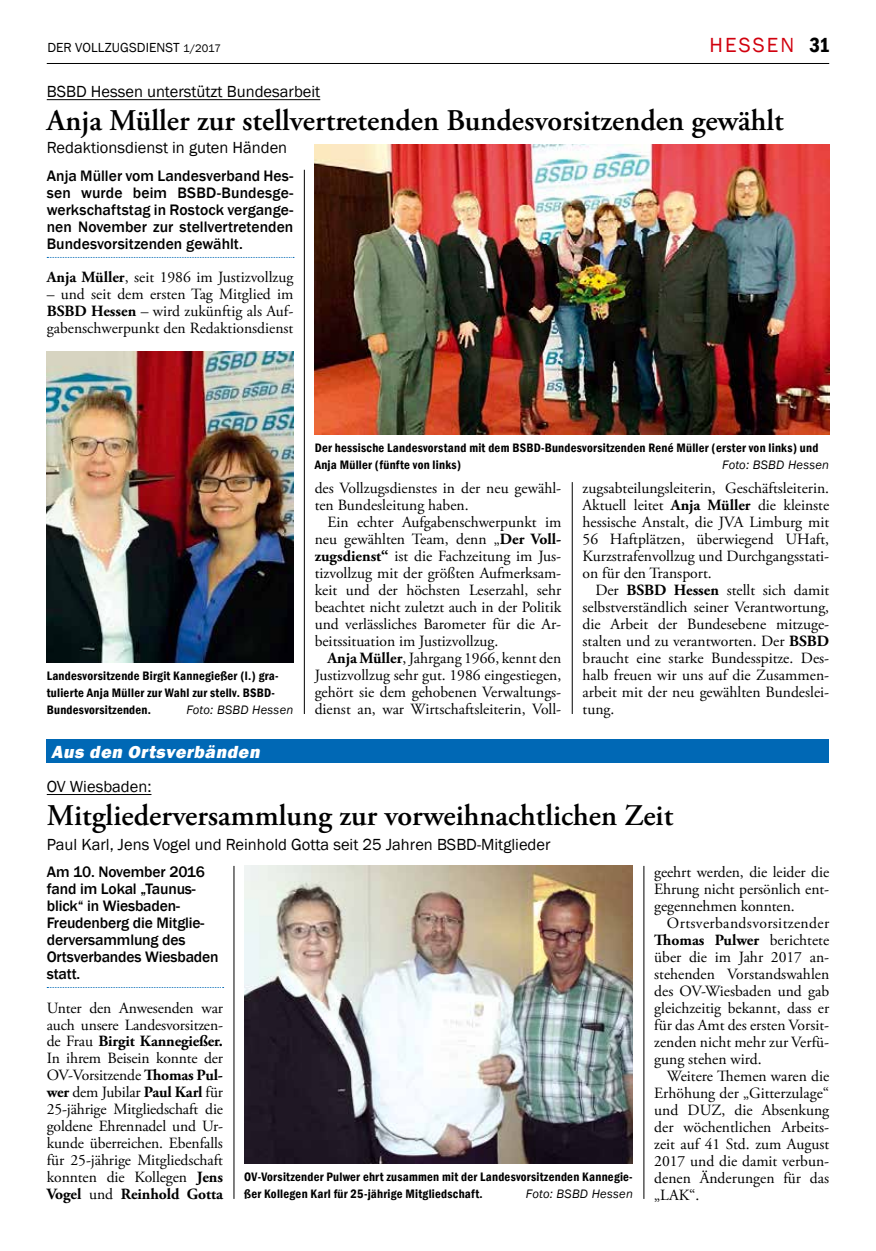
<style>
.page{position:relative;width:876px;height:1251px;background:#fff}
.page>*{position:absolute;margin:0;border:0;box-sizing:border-box;transform-origin:0 0}
.t1{font:600 30px "Adobe Garamond Pro";color:#000}
.t2{font:21px "Franklin Gothic";letter-spacing:.1em;color:#d1010e}
.t3{font:italic 800 18px "Franklin Gothic";color:#fff}
.t4{font:16.5px "Franklin Gothic";color:#000}
.t5{font:15.6px/17px "Adobe Garamond Pro";color:#000;text-align:justify}
.t6{font:500 15.6px/17px "Franklin Gothic";letter-spacing:-.01em;color:#000;text-align:justify}
.t7{font:15.6px "Adobe Garamond Pro";letter-spacing:.025em;color:#000}
.t8{font:700 15.6px "Adobe Garamond Pro";color:#000}
.t9{font:13.5px "Franklin Gothic";letter-spacing:.005em;color:#000}
.t10{font:600 condensed 12.6px/17px "Franklin Gothic";letter-spacing:.02em;color:#000}
.t11{font:italic 12.6px "Franklin Gothic";letter-spacing:.02em;color:#000}
.s1{font-size:11.25px}
.s2{font-weight:600;font-stretch:condensed;color:#000}
.s3{font-weight:700}
.s4{font-weight:400}
</style>
<div class="page">
<hr style="left:47px;top:63px;width:782px;height:1px;background:#000">
<hr style="left:572px;top:482px;width:1px;height:231px;background:#000">
<hr style="left:304px;top:170px;width:1px;height:543px;background:#000">
<hr style="left:47px;top:99px;width:273px;height:1px;background:#000">
<svg style="left:47px;top:257px;width:247px;height:1px"></svg>
<img style="left:315px;top:144px;width:514px;height:290px">
<img style="left:47px;top:351px;width:246px;height:311px">
<div style="left:47px;top:739px;width:782px;height:23px;background:#0068b5"></div>
<hr style="left:47px;top:794px;width:104px;height:1px;background:#000">
<img style="left:244px;top:865px;width:389px;height:298px">
<hr style="left:234px;top:865px;width:1px;height:333px;background:#000">
<hr style="left:644px;top:865px;width:1px;height:333px;background:#000">
<p class="t9" style="left:47px;top:40px;width:175px">DER VOLLZUGSDIENST <span class="s1">1/2017</span></p>
<p class="t2" style="left:709px;top:32px;width:122px">HESSEN <span class="s2">31</span></p>
<p class="t4" style="left:47px;top:81px;width:275px">BSBD Hessen unterstützt Bundesarbeit</p>
<p class="t1" style="left:47px;top:103px;width:738px">Anja Müller zur stellvertretenden Bundesvorsitzenden gewählt</p>
<p class="t4" style="left:47px;top:138px;width:242px">Redaktionsdienst in guten Händen</p>
<p class="t6" style="left:47px;top:167px;width:248px">Anja Müller vom Landesverband Hes&shy;sen wurde beim BSBD-Bundesge&shy;werkschaftstag in Rostock vergange&shy;nen November zur stellvertretenden Bundesvorsitzenden gewählt.</p>
<p class="t5" style="left:47px;top:269px;width:248px"><span class="s3">Anja Müller</span>, seit 1986 im Justizvollzug</p>
<p class="t5" style="left:47px;top:286px;width:248px">– und seit dem ersten Tag Mitglied im <span class="s3">BSBD Hessen</span> – wird zukünftig als Auf&shy;gabenschwerpunkt den Redaktionsdienst</p>
<p class="t10" style="left:315px;top:438px;width:505px">Der hessische Landesvorstand mit dem BSBD-Bundesvorsitzenden René Müller (erster von links) und<br>Anja Müller (fünfte von links)</p>
<p class="t11" style="left:722px;top:456px;width:108px">Foto: BSBD Hessen</p>
<p class="t5" style="left:315px;top:480px;width:248px">des Vollzugsdienstes in der neu gewähl-</p>
<p class="t5" style="left:315px;top:497px;width:155px">ten Bundesleitung haben.</p>
<p class="t5" style="left:327px;top:514px;width:235px">Ein echter Aufgabenschwerpunkt im</p>
<p class="t5" style="left:315px;top:531px;width:248px">neu gewählten Team, denn „<span class="s3">Der Voll-</span></p>
<p class="t5" style="left:315px;top:548px;width:248px"><span class="s3">zugsdienst“</span> ist die Fachzeitung im Jus-</p>
<p class="t5" style="left:315px;top:565px;width:248px">tizvollzug mit der größten Aufmerksam-</p>
<p class="t5" style="left:315px;top:582px;width:248px">keit und der höchsten Leserzahl, sehr</p>
<p class="t5" style="left:315px;top:599px;width:248px">beachtet nicht zuletzt auch in der Politik</p>
<p class="t5" style="left:315px;top:616px;width:248px">und verlässliches Barometer für die Ar-</p>
<p class="t5" style="left:315px;top:633px;width:185px">beitssituation im Justizvollzug.</p>
<p class="t5" style="left:327px;top:650px;width:235px"><span class="s3">Anja Müller</span>, Jahrgang 1966, kennt den</p>
<p class="t5" style="left:315px;top:667px;width:248px">Justizvollzug sehr gut. 1986 eingestiegen,</p>
<p class="t5" style="left:315px;top:684px;width:248px">gehört sie dem gehobenen Verwaltungs-</p>
<p class="t5" style="left:315px;top:701px;width:248px">dienst an, war Wirtschaftsleiterin, Voll-</p>
<p class="t5" style="left:583px;top:480px;width:248px">zugsabteilungsleiterin, Geschäftsleiterin.</p>
<p class="t5" style="left:583px;top:497px;width:248px">Aktuell leitet <span class="s3">Anja Müller</span> die kleinste</p>
<p class="t5" style="left:583px;top:514px;width:248px">hessische Anstalt, die JVA Limburg mit</p>
<p class="t5" style="left:583px;top:531px;width:248px">56 Haftplätzen, überwiegend UHaft,</p>
<p class="t5" style="left:583px;top:548px;width:248px">Kurzstrafenvollzug und Durchgangsstati-</p>
<p class="t5" style="left:583px;top:565px;width:131px">on für den Transport.</p>
<p class="t5" style="left:595px;top:582px;width:235px">Der <span class="s3">BSBD Hessen</span> stellt sich damit</p>
<p class="t5" style="left:583px;top:599px;width:248px">selbstverständlich seiner Verantwortung,</p>
<p class="t5" style="left:583px;top:616px;width:248px">die Arbeit der Bundesebene mitzuge-</p>
<p class="t5" style="left:583px;top:633px;width:248px">stalten und zu verantworten. Der <span class="s3">BSBD</span></p>
<p class="t5" style="left:583px;top:650px;width:248px">braucht eine starke Bundesspitze. Des-</p>
<p class="t5" style="left:583px;top:667px;width:248px">halb freuen wir uns auf die Zusammen-</p>
<p class="t5" style="left:583px;top:684px;width:248px">arbeit mit der neu gewählten Bundeslei-</p>
<p class="t5" style="left:583px;top:701px;width:33px">tung.</p>
<p class="t10" style="left:47px;top:667px;width:233px">Landesvorsitzende Birgit Kannegießer (l.) gra&shy;tulierte Anja Müller zur Wahl zur stellv. BSBD-<br>Bundesvorsitzenden.</p>
<p class="t11" style="left:186px;top:701px;width:108px">Foto: BSBD Hessen</p>
<p class="t3" style="left:51px;top:740px;width:214px">Aus den Ortsverbänden</p>
<p class="t4" style="left:47px;top:775px;width:106px">OV Wiesbaden:</p>
<p class="t1" style="left:47px;top:797px;width:628px">Mitgliederversammlung zur vorweihnachtlichen Zeit</p>
<p class="t4" style="left:47px;top:833px;width:505px">Paul Karl, Jens Vogel und Reinhold Gotta seit 25 Jahren BSBD-Mitglieder</p>
<p class="t6" style="left:47px;top:863px;width:173px;text-align:left">Am 10. November 2016 fand im Lokal „Taunus&shy;blick“ in Wiesbaden-<br>Freudenberg die Mitglie&shy;derversammlung des<br>Ortsverbandes Wiesbaden statt.</p>
<p class="t5" style="left:47px;top:999px;width:178px">Unter den Anwesenden war auch unsere Landesvorsitzen&shy;de Frau <span class="s3">Birgit Kannegießer.<br></span>In ihrem Beisein konnte der OV-Vorsitzende <span class="s3">Thomas Pul&shy;wer</span> dem Jubilar <span class="s3">Paul Karl</span> für 25-jährige Mitgliedschaft die goldene Ehrennadel und Ur&shy;kunde überreichen. Ebenfalls für 25-jährige Mitgliedschaft konnten die Kollegen <span class="s3">Jens Vogel</span> und <span class="s3">Reinhold Gotta</span></p>
<p class="t5" style="left:654px;top:864px;width:176px">geehrt werden, die leider die</p>
<p class="t5" style="left:654px;top:881px;width:176px">Ehrung nicht persönlich ent-</p>
<p class="t5" style="left:654px;top:898px;width:142px">gegennehmen konnten.</p>
<p class="t7" style="left:667px;top:913px;width:164px">Ortsverbandsvorsitzender</p>
<p class="t8" style="left:654px;top:930px;width:176px">Thomas Pulwer <span class="s4">berichtete</span></p>
<p class="t5" style="left:654px;top:948px;width:176px">über die im Jahr 2017 an-</p>
<p class="t5" style="left:654px;top:965px;width:176px">stehenden Vorstandswahlen</p>
<p class="t5" style="left:654px;top:982px;width:176px">des OV-Wiesbaden und gab</p>
<p class="t5" style="left:654px;top:999px;width:176px">gleichzeitig bekannt, dass er</p>
<p class="t5" style="left:654px;top:1016px;width:176px">für das Amt des ersten Vorsit-</p>
<p class="t5" style="left:654px;top:1033px;width:176px">zenden nicht mehr zur Verfü-</p>
<p class="t5" style="left:654px;top:1050px;width:109px">gung stehen wird.</p>
<p class="t5" style="left:667px;top:1067px;width:164px">Weitere Themen waren die</p>
<p class="t5" style="left:654px;top:1084px;width:176px">Erhöhung der „Gitterzulage“</p>
<p class="t5" style="left:654px;top:1101px;width:176px">und DUZ, die Absenkung</p>
<p class="t5" style="left:654px;top:1118px;width:176px">der wöchentlichen Arbeits-</p>
<p class="t5" style="left:654px;top:1135px;width:176px">zeit auf 41 Std. zum August</p>
<p class="t5" style="left:654px;top:1152px;width:176px">2017 und die damit verbun-</p>
<p class="t5" style="left:654px;top:1169px;width:176px">denen Änderungen für das</p>
<p class="t5" style="left:654px;top:1186px;width:47px">„LAK“.</p>
<p class="t10" style="left:244px;top:1167px;width:390px">OV-Vorsitzender Pulwer ehrt zusammen mit der Landesvorsitzenden Kannegie&shy;ßer Kollegen Karl für 25-jährige Mitgliedschaft.</p>
<p class="t11" style="left:526px;top:1185px;width:108px">Foto: BSBD Hessen</p>
</div>
